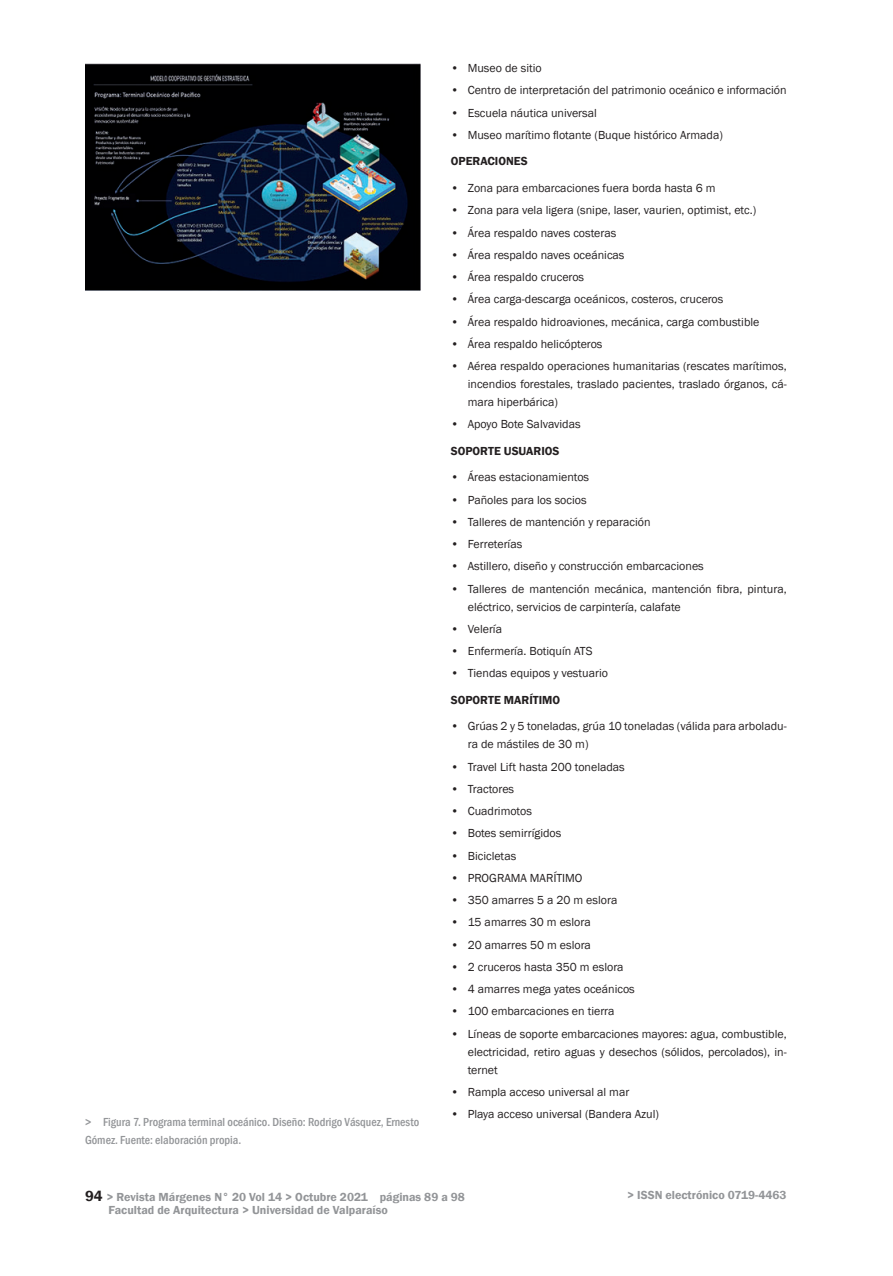
<style>
.page{position:relative;width:893px;height:1276px;background:#fff}
.page>*{position:absolute;margin:0;border:0;box-sizing:border-box;transform-origin:0 0}
.t1{font:12px/18px "Franklin Gothic";color:#231f20;text-align:justify}
.t2{font:600 12px "Franklin Gothic";color:#939598}
.t3{font:500 condensed 12px/18px "Franklin Gothic";color:#939598}
.t4{font:600 12px "Franklin Gothic";color:#231f20}
.s1{font-size:15px;color:#231f20}
</style>
<div class="page">
<img style="left:85px;top:64px;width:336px;height:227px">
<p class="t3" style="left:85px;top:1112px;width:336px">&gt; Figura 7. Programa terminal oceánico. Diseño: Rodrigo Vásquez, Ernesto<br>Gómez. Fuente: elaboración propia.</p>
<p class="t1" style="left:451px;top:59px;width:93px">• Museo de sitio</p>
<p class="t1" style="left:451px;top:82px;width:337px">• Centro de interpretación del patrimonio oceánico e información</p>
<p class="t1" style="left:451px;top:104px;width:148px">• Escuela náutica universal</p>
<p class="t1" style="left:451px;top:126px;width:274px">• Museo marítimo flotante (Buque histórico Armada)</p>
<p class="t4" style="left:451px;top:154px;width:78px">OPERACIONES</p>
<p class="t1" style="left:451px;top:179px;width:266px">• Zona para embarcaciones fuera borda hasta 6 m</p>
<p class="t1" style="left:451px;top:201px;width:307px">• Zona para vela ligera (snipe, laser, vaurien, optimist, etc.)</p>
<p class="t1" style="left:451px;top:224px;width:167px">• Área respaldo naves costeras</p>
<p class="t1" style="left:451px;top:246px;width:175px">• Área respaldo naves oceánicas</p>
<p class="t1" style="left:451px;top:268px;width:135px">• Área respaldo cruceros</p>
<p class="t1" style="left:451px;top:290px;width:274px">• Área carga-descarga oceánicos, costeros, cruceros</p>
<p class="t1" style="left:451px;top:313px;width:310px">• Área respaldo hidroaviones, mecánica, carga combustible</p>
<p class="t1" style="left:451px;top:335px;width:153px">• Área respaldo helicópteros</p>
<p class="t1" style="left:468px;top:357px;width:320px;text-indent:-17px">• Aérea respaldo operaciones humanitarias (rescates marítimos, incendios forestales, traslado pacientes, traslado órganos, cá&shy;mara hiperbárica)</p>
<p class="t1" style="left:451px;top:415px;width:131px">• Apoyo Bote Salvavidas</p>
<p class="t4" style="left:451px;top:443px;width:110px">SOPORTE USUARIOS</p>
<p class="t1" style="left:451px;top:468px;width:140px">• Áreas estacionamientos</p>
<p class="t1" style="left:451px;top:491px;width:137px">• Pañoles para los socios</p>
<p class="t1" style="left:451px;top:513px;width:201px">• Talleres de mantención y reparación</p>
<p class="t1" style="left:451px;top:535px;width:73px">• Ferreterías</p>
<p class="t1" style="left:451px;top:557px;width:255px">• Astillero, diseño y construcción embarcaciones</p>
<p class="t1" style="left:468px;top:580px;width:320px;text-indent:-17px">• Talleres de mantención mecánica, mantención fibra, pintura, eléctrico, servicios de carpintería, calafate</p>
<p class="t1" style="left:451px;top:620px;width:53px">• Velería</p>
<p class="t1" style="left:451px;top:642px;width:143px">• Enfermería. Botiquín ATS</p>
<p class="t1" style="left:451px;top:664px;width:159px">• Tiendas equipos y vestuario</p>
<p class="t4" style="left:451px;top:692px;width:111px">SOPORTE MARÍTIMO</p>
<p class="t1" style="left:468px;top:717px;width:320px;text-indent:-17px">• Grúas 2 y 5 toneladas, grúa 10 toneladas (válida para arboladu&shy;ra de mástiles de 30 m)</p>
<p class="t1" style="left:451px;top:758px;width:176px">• Travel Lift hasta 200 toneladas</p>
<p class="t1" style="left:451px;top:780px;width:65px">• Tractores</p>
<p class="t1" style="left:451px;top:802px;width:83px">• Cuadrimotos</p>
<p class="t1" style="left:451px;top:824px;width:112px">• Botes semirrígidos</p>
<p class="t1" style="left:451px;top:847px;width:67px">• Bicicletas</p>
<p class="t1" style="left:451px;top:869px;width:133px">• PROGRAMA MARÍTIMO</p>
<p class="t1" style="left:451px;top:891px;width:168px">• 350 amarres 5 a 20 m eslora</p>
<p class="t1" style="left:451px;top:913px;width:142px">• 15 amarres 30 m eslora</p>
<p class="t1" style="left:451px;top:936px;width:142px">• 20 amarres 50 m eslora</p>
<p class="t1" style="left:451px;top:958px;width:174px">• 2 cruceros hasta 350 m eslora</p>
<p class="t1" style="left:451px;top:980px;width:186px">• 4 amarres mega yates oceánicos</p>
<p class="t1" style="left:451px;top:1002px;width:165px">• 100 embarcaciones en tierra</p>
<p class="t1" style="left:468px;top:1025px;width:320px;text-indent:-17px">• Líneas de soporte embarcaciones mayores: agua, combustible, electricidad, retiro aguas y desechos (sólidos, percolados), in&shy;ternet</p>
<p class="t1" style="left:451px;top:1083px;width:180px">• Rampla acceso universal al mar</p>
<p class="t1" style="left:451px;top:1105px;width:210px">• Playa acceso universal (Bandera Azul)</p>
<p class="t2" style="left:85px;top:1190px;width:284px"><span class="s1">94</span> &gt; Revista Márgenes N° 20 Vol 14 &gt; Octubre 2021</p>
<p class="t2" style="left:627px;top:1188px;width:161px">&gt; ISSN electrónico 0719-4463</p>
<p class="t2" style="left:108px;top:1202px;width:281px">Facultad de Arquitectura &gt; Universidad de Valparaíso</p>
<p class="t2" style="left:380px;top:1190px;width:87px">páginas 89 a 98</p>
</div>
